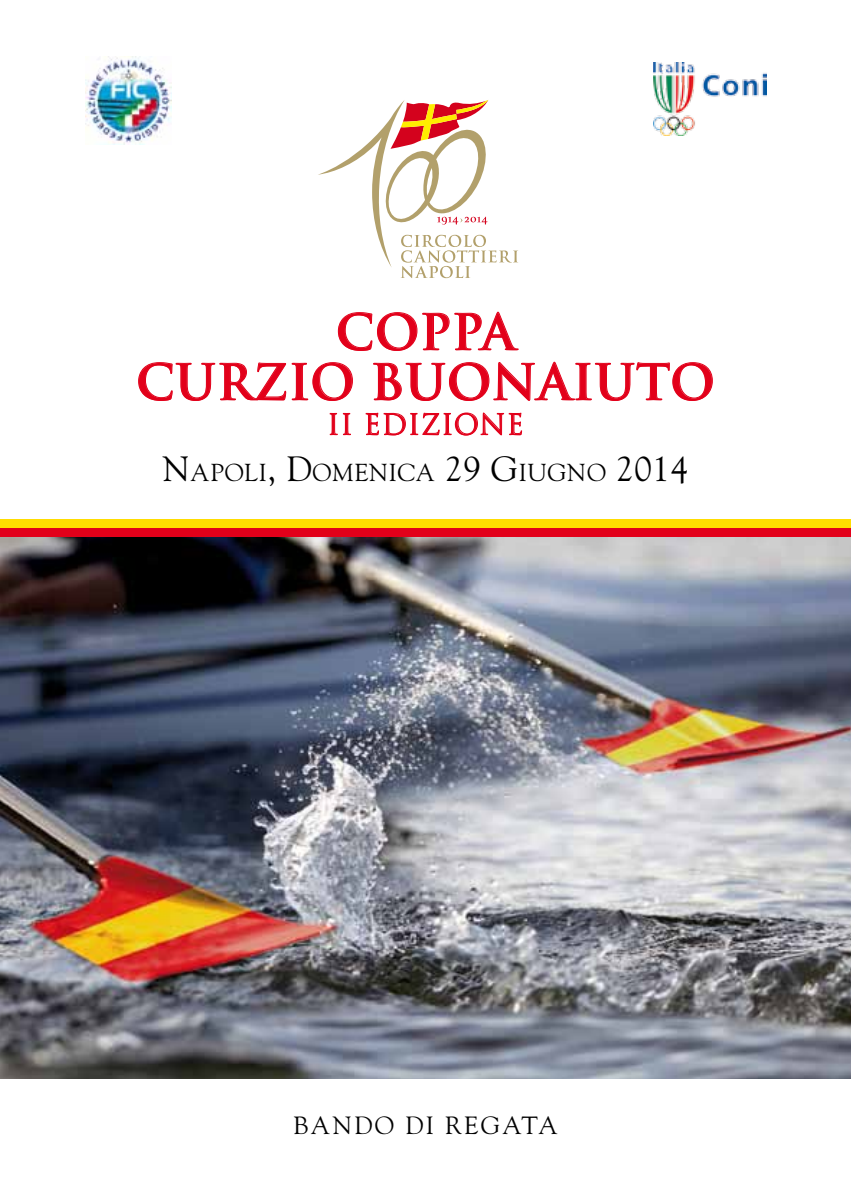
<style>
.page{position:relative;width:851px;height:1191px;background:#fff}
.page>*{position:absolute;margin:0;border:0;box-sizing:border-box;transform-origin:0 0}
.t1{font:700 48.2px/50px "Trajan Pro";letter-spacing:.01em;color:#e2001a;text-align:center}
.t2{font:28px "Trajan Pro";letter-spacing:.03em;color:#e2001a}
.t3{font:24.8px "Goudy";letter-spacing:.1em;color:#000}
.t4{font:24.4px "Goudy";letter-spacing:.03em;color:#000}
.s1{font-size:35px}
</style>
<div class="page">
<img style="left:0;top:536px;width:850px;height:543px">
<div style="left:0;top:519px;width:850px;height:9px;background:#fd0"></div>
<div style="left:0;top:528px;width:850px;height:8px;background:#e2001a"></div>
<svg style="left:337px;top:311px;width:182px;height:40px"></svg>
<svg style="left:138px;top:362px;width:215px;height:39px"></svg>
<svg style="left:373px;top:361px;width:340px;height:40px"></svg>
<svg style="left:329px;top:412px;width:22px;height:23px"></svg>
<svg style="left:365px;top:412px;width:157px;height:24px"></svg>
<img style="left:653px;top:63px;width:113px;height:72px">
<img style="left:85px;top:57px;width:87px;height:87px">
<svg style="left:318px;top:100px;width:200px;height:178px"></svg>
<h1 class="t1" style="left:136px;top:308px;width:575px">COPPA<br>CURZIO BUONAIUTO</h1>
<p class="t2" style="left:327px;top:406px;width:193px">II EDIZIONE</p>
<p class="t4" style="left:163px;top:457px;width:527px"><span class="s1">N</span>APOLI<span class="s1">, D</span>OMENICA <span class="s1">29 G</span>IUGNO <span class="s1">2014</span></p>
<p class="t3" style="left:293px;top:1110px;width:266px">BANDO DI REGATA</p>
</div>
